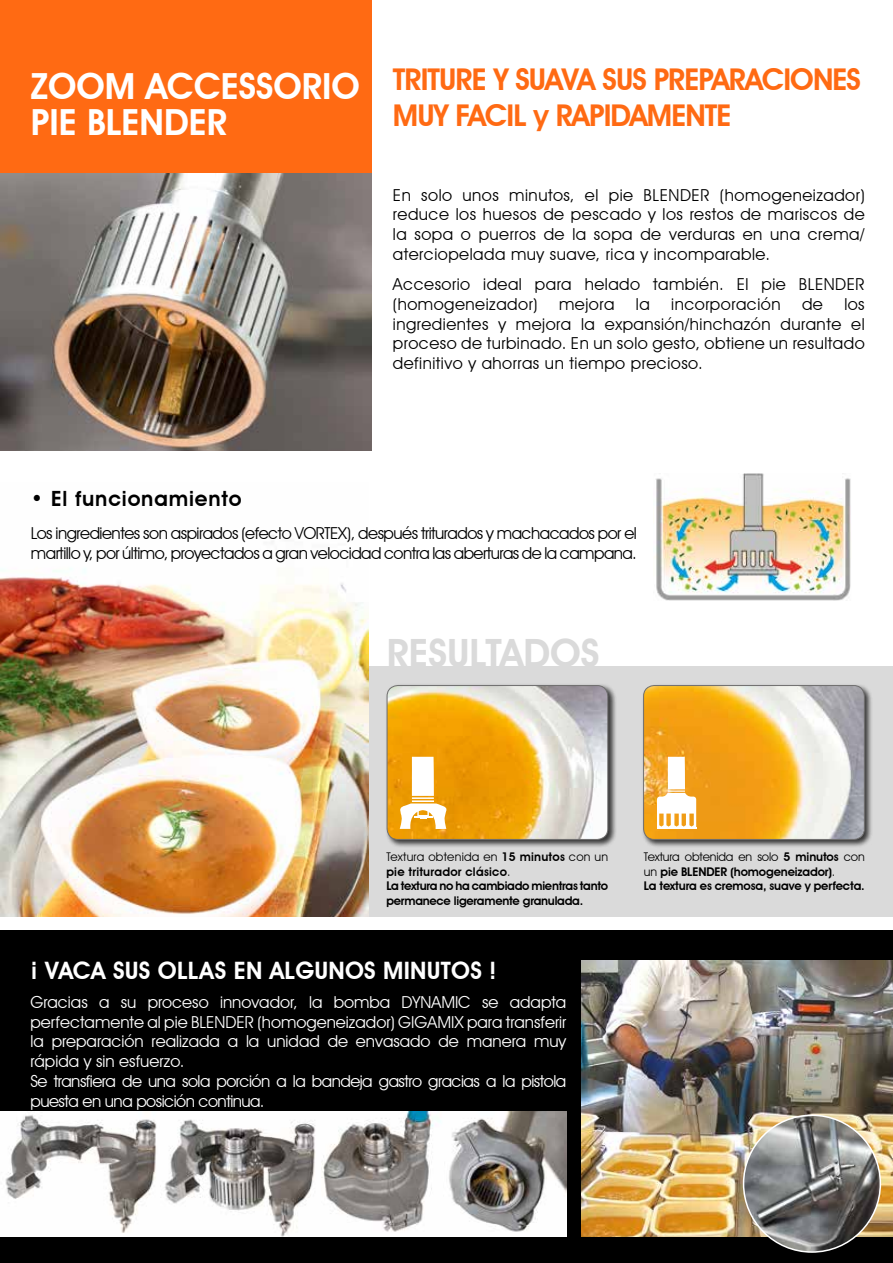
<style>
.page{position:relative;width:893px;height:1263px;background:#fff}
.page>*{position:absolute;margin:0;border:0;box-sizing:border-box;transform-origin:0 0}
.t1{font:600 39px "Avant Garde IT Cby BT";color:#dadada}
.t2{font:600 36px/36px "Avant Garde IT Cby BT";color:#fff}
.t3{font:600 30px/36px "Avant Garde IT Cby BT";letter-spacing:-.03em;color:#ff6a13}
.t4{font:600 24px "Avant Garde IT Cby BT";letter-spacing:.01em;color:#fff}
.t5{font:600 21px "Avant Garde IT Cby BT";letter-spacing:.04em;color:#000}
.t6{font:16.5px/19.8px "Avant Garde IT Cby BT";letter-spacing:.03em;color:#000;text-align:justify}
.t7{font:16.5px/19.8px "Avant Garde IT Cby BT";color:#fff}
.t8{font:16.5px/19.8px "Avant Garde IT Cby BT";letter-spacing:-.03em;color:#000}
.t9{font:600 12px/14.4px "Avant Garde IT Cby BT";letter-spacing:-.01em;color:#000}
.s1{font-weight:400}
</style>
<div class="page">
<img style="left:0;top:0;width:1px;height:172px">
<div style="left:369px;top:666px;width:524px;height:251px;background:#dadada"></div>
<img style="left:1px;top:172px;width:371px;height:279px">
<img style="left:1px;top:535px;width:368px;height:382px">
<div style="left:1px;top:0;width:371px;height:172px;background:#ff6a13"></div>
<img style="left:655px;top:473px;width:196px;height:127px">
<div style="left:1px;top:931px;width:892px;height:332px;background:#000"></div>
<img style="left:1px;top:1111px;width:565px;height:125px">
<img style="left:581px;top:961px;width:312px;height:275px">
<img style="left:743px;top:1115px;width:137px;height:137px;border-radius:68px">
<div style="left:641px;top:683px;width:232px;height:165px;background:#000;opacity:.75"></div>
<img style="left:644px;top:685px;width:220px;height:154px">
<div style="left:643px;top:685px;width:222px;height:155px;border:1px solid #706f6f;border-radius:11px"></div>
<div style="left:385px;top:684px;width:232px;height:164px;background:#000;opacity:.75"></div>
<img style="left:387px;top:685px;width:221px;height:154px">
<div style="left:387px;top:685px;width:221px;height:155px;border:1px solid #706f6f;border-radius:11px"></div>
<svg style="left:399px;top:757px;width:48px;height:72px;background:#f5cb7e"></svg>
<svg style="left:657px;top:757px;width:39px;height:71px;background:#f9d7a2"></svg>
<hr style="left:657px;top:828px;width:39px;height:1px;background:#fff">
<h2 class="t2" style="left:31px;top:68px;width:330px">ZOOM ACCESSORIO<br>PIE BLENDER</h2>
<h3 class="t3" style="left:393px;top:61px;width:470px">TRITURE Y SUAVA SUS PREPARACIONES<br>MUY FACIL y RAPIDAMENTE</h3>
<p class="t5" style="left:31px;top:486px;width:212px">• El funcionamiento</p>
<p class="t6" style="left:393px;top:185px;width:473px">En solo unos minutos, el pie BLENDER (homogeneizador) reduce los huesos de pescado y los restos de mariscos de la sopa o puerros de la sopa de verduras en una crema/ aterciopelada muy suave, rica y incomparable.</p>
<p class="t6" style="left:393px;top:274px;width:473px">Accesorio ideal para helado también. El pie BLENDER (homogeneizador)</p>
<p class="t6" style="left:559px;top:294px;width:57px">mejora</p>
<p class="t6" style="left:636px;top:294px;width:15px">la</p>
<p class="t6" style="left:671px;top:294px;width:111px">incorporación</p>
<p class="t6" style="left:802px;top:294px;width:22px">de</p>
<p class="t6" style="left:393px;top:294px;width:473px;text-indent:451px">los ingredientes y mejora la expansión/hinchazón durante el proceso de turbinado. En un solo gesto, obtiene un resultado definitivo y ahorras un tiempo precioso.</p>
<p class="t8" style="left:31px;top:523px;width:607px">Los ingredientes son aspirados (efecto VORTEX), después triturados y machacados por el martillo y, por último, proyectados a gran velocidad contra las aberturas de la campana.</p>
<h1 class="t1" style="left:387px;top:630px;width:214px">RESULTADOS</h1>
<p class="t9" style="left:386px;top:850px;width:223px"><span class="s1">Textura obtenida en</span> 15 minutos <span class="s1">con un </span>pie triturador clásico<span class="s1">.<br></span>La textura no ha cambiado mientras tanto permanece ligeramente granulada.</p>
<p class="t9" style="left:644px;top:850px;width:222px"><span class="s1">Textura obtenida en solo</span> 5 minutos <span class="s1">con un</span> pie BLENDER (homogeneizador)<span class="s1">.<br></span>La textura es cremosa, suave y perfecta.</p>
<h3 class="t4" style="left:30px;top:956px;width:468px">¡ VACA SUS OLLAS EN ALGUNOS MINUTOS !</h3>
<p class="t7" style="left:30px;top:992px;width:537px">Gracias a su proceso innovador, la bomba DYNAMIC se adapta perfectamente al pie BLENDER (homogeneizador) GIGAMIX para transferir la preparación realizada a la unidad de envasado de manera muy rápida y sin esfuerzo.<br>Se transfiera de una sola porción a la bandeja gastro gracias a la pistola puesta en una posición continua.</p>
</div>
